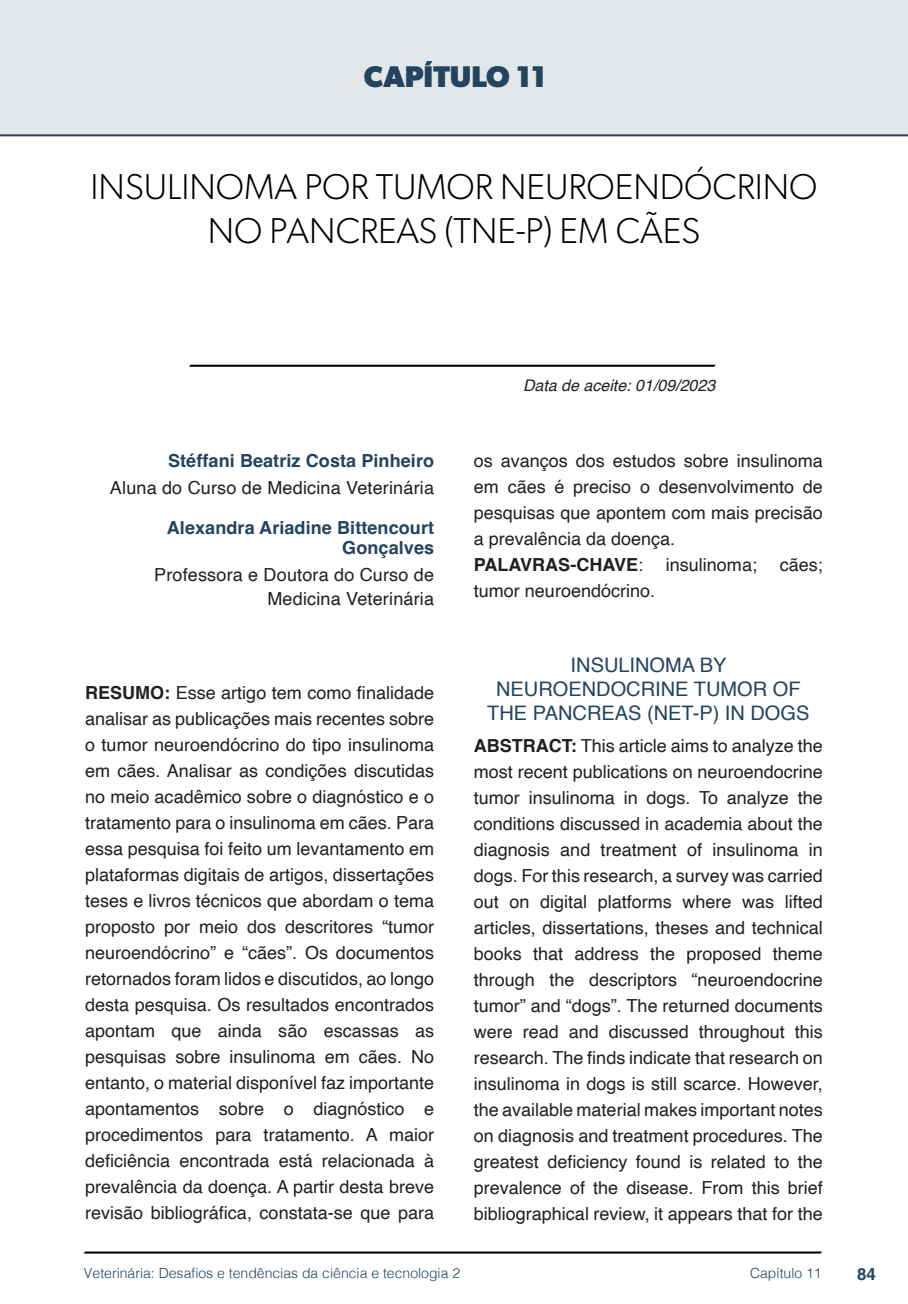
<style>
.page{position:relative;width:908px;height:1304px;background:#fff}
.page>*{position:absolute;margin:0;border:0;box-sizing:border-box;transform-origin:0 0}
.t1{font:300 36px/44px "Gibson";color:#000;text-align:center}
.t2{font:700 30px "Gibson";color:#23445f}
.t3{font:20px/24px "Helvetica";color:#23445f;text-align:center}
.t4{font:18px/26px "Helvetica";color:#231f20;text-align:justify}
.t5{font:700 18px/20px "Helvetica";letter-spacing:.005em;color:#23445f;text-align:right}
.t6{font:700 16.8px "Helvetica";color:#23445f}
.t7{font:italic 16px "Helvetica";color:#231f20}
.t8{font:300 14px "Helvetica";color:#23445f}
.s1{font-weight:700}
</style>
<div class="page">
<svg style="left:84px;top:1251px;width:737px;height:3px;background:#515151"></svg>
<svg style="left:189px;top:364px;width:526px;height:3px;background:#4f4f4f"></svg>
<div style="left:0;top:0;width:907px;height:136px;background:#e2e7e9"></div>
<div style="left:44px;top:72px;width:68px;height:61px;background:#e2e7e9"></div>
<h2 class="t2" style="left:364px;top:58px;width:183px">CAPÍTULO 11</h2>
<h1 class="t1" style="left:90px;top:164px;width:728px">INSULINOMA POR TUMOR NEUROENDÓCRINO<br>NO PANCREAS (TNE-P) EM CÃES</h1>
<p class="t5" style="left:168px;top:453px;width:267px">Stéffani Beatriz Costa Pinheiro</p>
<p class="t4" style="left:110px;top:476px;width:325px">Aluna do Curso de Medicina Veterinária</p>
<p class="t5" style="left:167px;top:519px;width:268px">Alexandra Ariadine Bittencourt<br>Gonçalves</p>
<p class="t4" style="left:154px;top:563px;width:281px;line-height:24px;text-align:right">Professora e Doutora do Curso de<br>Medicina Veterinária</p>
<p class="t4" style="left:85px;top:680px;width:350px"><span class="s1">RESUMO:</span> Esse artigo tem como finalidade analisar as publicações mais recentes sobre o tumor neuroendócrino do tipo insulinoma em cães. Analisar as condições discutidas no meio acadêmico sobre o diagnóstico e o tratamento para o insulinoma em cães. Para essa pesquisa foi feito um levantamento em plataformas digitais de artigos, dissertações teses e livros técnicos que abordam o tema proposto por meio dos descritores “tumor neuroendócrino” e “cães”. Os documentos retornados foram lidos e discutidos, ao longo desta pesquisa. Os resultados encontrados apontam que ainda são escassas as pesquisas sobre insulinoma em cães. No entanto, o material disponível faz importante apontamentos sobre o diagnóstico e procedimentos para tratamento. A maior deficiência encontrada está relacionada à prevalência da doença. A partir desta breve revisão bibliográfica, constata-se que para</p>
<p class="t7" style="left:523px;top:373px;width:194px">Data de aceite: 01/09/2023</p>
<p class="t4" style="left:473px;top:448px;width:350px;text-align:left">os avanços dos estudos sobre insulinoma em cães é preciso o desenvolvimento de pesquisas que apontem com mais precisão a prevalência da doença.<br><span class="s1">PALAVRAS-CHAVE</span>:</p>
<p class="t4" style="left:665px;top:552px;width:93px">insulinoma;</p>
<p class="t4" style="left:779px;top:552px;width:45px">cães;</p>
<p class="t4" style="left:473px;top:578px;width:183px">tumor neuroendócrino.</p>
<p class="t3" style="left:487px;top:654px;width:323px">INSULINOMA BY<br>NEUROENDOCRINE TUMOR OF<br>THE PANCREAS (NET-P) IN DOGS</p>
<p class="t4" style="left:473px;top:733px;width:350px"><span class="s1">ABSTRACT:</span> This article aims to analyze the most recent publications on neuroendocrine tumor insulinoma in dogs. To analyze the conditions discussed in academia about the diagnosis and treatment of insulinoma in dogs. For this research, a survey was carried out on digital platforms where was lifted articles, dissertations, theses and technical books that address the proposed theme through the descriptors “neuroendocrine tumor” and “dogs”. The returned documents were read and discussed throughout this research. The finds indicate that research on insulinoma in dogs is still scarce. However, the available material makes important notes on diagnosis and treatment procedures. The greatest deficiency found is related to the prevalence of the disease. From this brief bibliographical review, it appears that for the</p>
<p class="t8" style="left:84px;top:1261px;width:377px">Veterinária: Desafios e tendências da ciência e tecnologia 2</p>
<p class="t8" style="left:749px;top:1261px;width:73px">Capítulo 11</p>
<p class="t6" style="left:856px;top:1264px;width:20px">84</p>
</div>
